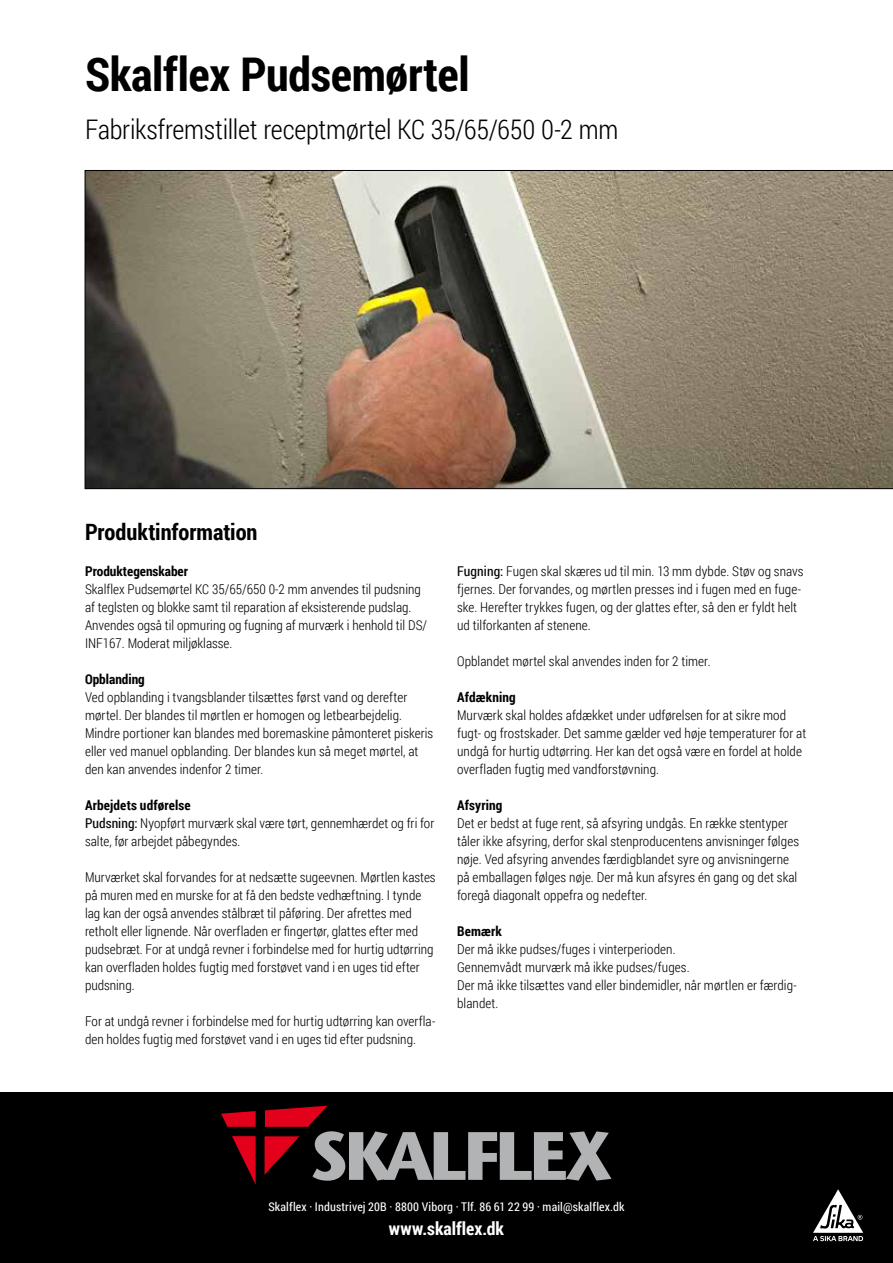
<style>
.page{position:relative;width:893px;height:1263px;background:#fff}
.page>*{position:absolute;margin:0;border:0;box-sizing:border-box;transform-origin:0 0}
.t1{font:700 46.5px "Roboto Condensed";letter-spacing:-.005em;color:#000}
.t2{font:300 27px "Roboto Condensed";letter-spacing:-.01em;color:#000}
.t3{font:700 22.5px "Roboto Condensed";letter-spacing:-.005em;color:#000}
.t4{font:700 18px "Roboto Condensed";color:#fff}
.t5{font:300 13.5px/18px "Roboto Condensed";letter-spacing:.005em;color:#000}
.t6{font:700 13.5px "Roboto Condensed";color:#000}
.t7{font:12px "Roboto Condensed";letter-spacing:.015em;color:#fff}
.s1{font-weight:700}
.s2{font-weight:400}
</style>
<div class="page">
<svg style="left:85px;top:170px;width:808px;height:319px;background:#8c806d"></svg>
<div style="left:0;top:1093px;width:893px;height:170px;background:#000"></div>
<svg style="left:221px;top:1111px;width:35px;height:16px"></svg>
<svg style="left:232px;top:1136px;width:24px;height:48px"></svg>
<svg style="left:265px;top:1106px;width:346px;height:75px"></svg>
<svg style="left:813px;top:1189px;width:50px;height:52px"></svg>
<h1 class="t1" style="left:85px;top:42px;width:386px">Skalflex Pudsemørtel</h1>
<h2 class="t2" style="left:85px;top:111px;width:535px">Fabriksfremstillet receptmørtel KC 35/65/650 0-2 mm</h2>
<h3 class="t3" style="left:85px;top:516px;width:174px">Produktinformation</h3>
<p class="t6" style="left:85px;top:562px;width:105px">Produktegenskaber</p>
<p class="t5" style="left:85px;top:580px;width:344px">Skalflex Pudsemørtel KC 35/65/650 0-2 mm anvendes til pudsning af teglsten og blokke samt til reparation af eksisterende pudslag.<br>Anvendes også til opmuring og fugning af murværk i henhold til DS/ INF167. Moderat miljøklasse.</p>
<p class="t6" style="left:85px;top:670px;width:61px">Opblanding</p>
<p class="t5" style="left:85px;top:688px;width:350px">Ved opblanding i tvangsblander tilsættes først vand og derefter mørtel. Der blandes til mørtlen er homogen og letbearbejdelig.<br>Mindre portioner kan blandes med boremaskine påmonteret piskeris eller ved manuel opblanding. Der blandes kun så meget mørtel, at den kan anvendes indenfor 2 timer.</p>
<p class="t5" style="left:85px;top:796px;width:351px"><span class="s1">Arbejdets udførelse<br></span><span class="s2">Pudsning:</span> Nyopført murværk skal være tørt, gennemhærdet og fri for salte, før arbejdet påbegyndes.</p>
<p class="t5" style="left:85px;top:868px;width:352px">Murværket skal forvandes for at nedsætte sugeevnen. Mørtlen kastes på muren med en murske for at få den bedste vedhæftning. I tynde lag kan der også anvendes stålbræt til påføring. Der afrettes med retholt eller lignende. Når overfladen er fingertør, glattes efter med pudsebræt. For at undgå revner i forbindelse med for hurtig udtørring kan overfladen holdes fugtig med forstøvet vand i en uges tid efter pudsning.</p>
<p class="t5" style="left:85px;top:1012px;width:352px">For at undgå revner i forbindelse med for hurtig udtørring kan overfla&shy;den holdes fugtig med forstøvet vand i en uges tid efter pudsning.</p>
<p class="t5" style="left:457px;top:562px;width:348px"><span class="s2">Fugning:</span> Fugen skal skæres ud til min. 13 mm dybde. Støv og snavs fjernes. Der forvandes, og mørtlen presses ind i fugen med en fuge&shy;ske. Herefter trykkes fugen, og der glattes efter, så den er fyldt helt ud tilforkanten af stenene.</p>
<p class="t5" style="left:457px;top:652px;width:255px">Opblandet mørtel skal anvendes inden for 2 timer.</p>
<p class="t6" style="left:457px;top:688px;width:60px">Afdækning</p>
<p class="t5" style="left:457px;top:706px;width:351px">Murværk skal holdes afdækket under udførelsen for at sikre mod fugt- og frostskader. Det samme gælder ved høje temperaturer for at undgå for hurtig udtørring. Her kan det også være en fordel at holde overfladen fugtig med vandforstøvning.</p>
<p class="t6" style="left:457px;top:796px;width:47px">Afsyring</p>
<p class="t5" style="left:457px;top:814px;width:343px">Det er bedst at fuge rent, så afsyring undgås. En række stentyper tåler ikke afsyring, derfor skal stenproducentens anvisninger følges nøje. Ved afsyring anvendes færdigblandet syre og anvisningerne på emballagen følges nøje. Der må kun afsyres én gang og det skal foregå diagonalt oppefra og nedefter.</p>
<p class="t6" style="left:457px;top:922px;width:46px">Bemærk</p>
<p class="t5" style="left:457px;top:940px;width:341px">Der må ikke pudses/fuges i vinterperioden.<br>Gennemvådt murværk må ikke pudses/fuges.<br>Der må ikke tilsættes vand eller bindemidler, når mørtlen er færdig&shy;blandet.</p>
<p class="t7" style="left:268px;top:1198px;width:358px">Skalflex · Industrivej 20B · 8800 Viborg · Tlf. 86 61 22 99 · mail@skalflex.dk</p>
<h3 class="t4" style="left:389px;top:1215px;width:117px">www.skalflex.dk</h3>
</div>
